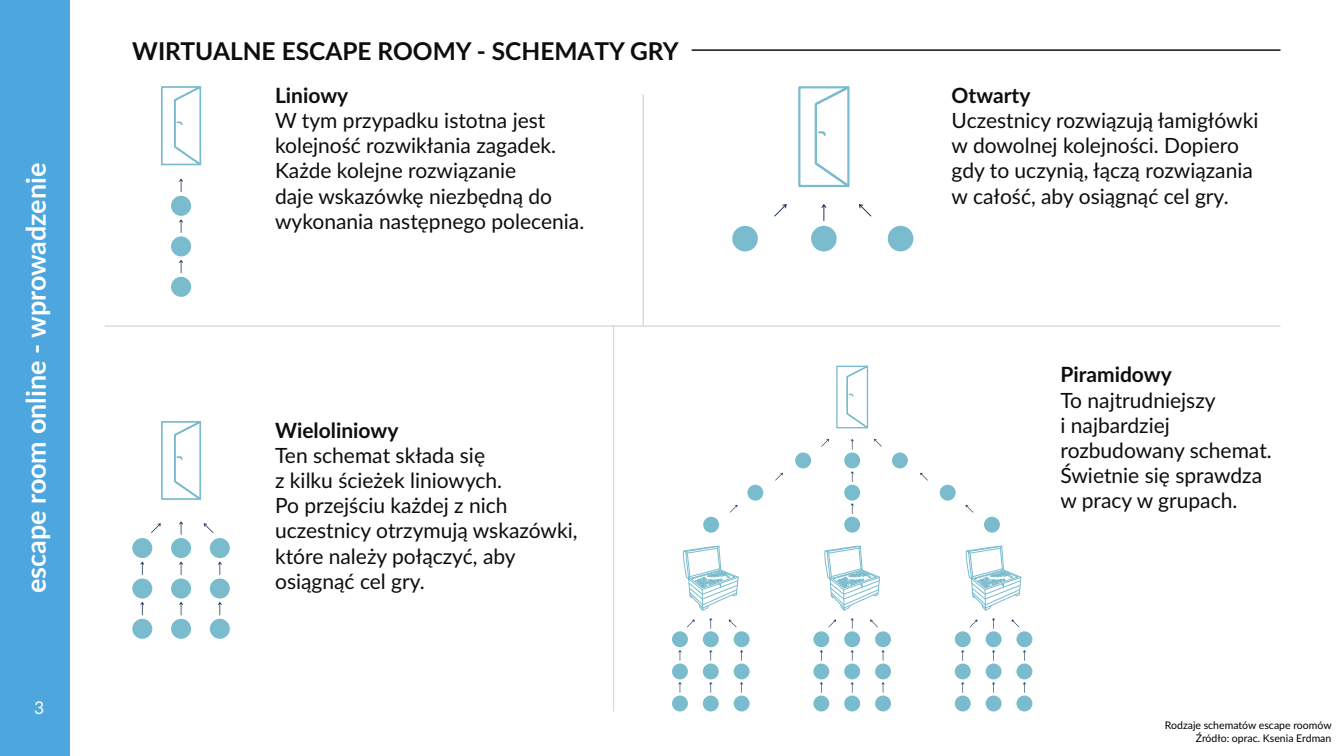
<style>
.page{position:relative;width:1344px;height:756px;background:#fff}
.page>*{position:absolute;margin:0;border:0;box-sizing:border-box;transform-origin:0 0}
.t1{font:700 26.95px "Lato";color:#fff}
.t2{font:700 24.5px "Lato";color:#0d0d0d}
.t3{font:21px/25.2px "Lato";color:#0d0d0d}
.t4{font:700 21px "Lato";color:#0d0d0d}
.t5{font:17.5px "Lato";color:#fcfcfc}
.t6{font:10.5px "Lato";color:#000}
</style>
<div class="page">
<div style="left:0;top:0;width:70px;height:756px;background:#4da6de"></div>
<hr style="left:692px;top:49px;width:589px;height:2px;background:#000">
<hr style="left:105px;top:325px;width:1176px;height:2px;background:#d9d9d9">
<hr style="left:643px;top:94px;width:1px;height:231px;background:#d9d9d9">
<hr style="left:613px;top:325px;width:1px;height:386px;background:#d9d9d9">
<svg style="left:683px;top:546px;width:56px;height:65px"></svg>
<svg style="left:824px;top:546px;width:56px;height:65px"></svg>
<svg style="left:965px;top:546px;width:57px;height:65px"></svg>
<svg style="left:678px;top:682px;width:3px;height:11px"></svg>
<svg style="left:709px;top:682px;width:3px;height:11px"></svg>
<svg style="left:740px;top:682px;width:3px;height:11px"></svg>
<svg style="left:678px;top:650px;width:3px;height:11px"></svg>
<svg style="left:709px;top:650px;width:3px;height:11px"></svg>
<svg style="left:740px;top:650px;width:3px;height:11px"></svg>
<svg style="left:687px;top:620px;width:8px;height:7px"></svg>
<svg style="left:730px;top:505px;width:8px;height:8px"></svg>
<svg style="left:775px;top:473px;width:8px;height:8px"></svg>
<svg style="left:821px;top:439px;width:8px;height:8px"></svg>
<svg style="left:709px;top:618px;width:3px;height:11px"></svg>
<svg style="left:729px;top:620px;width:8px;height:7px"></svg>
<div style="left:672px;top:631px;width:16px;height:16px;background:#7abcce;border-radius:50%"></div>
<div style="left:703px;top:517px;width:16px;height:16px;background:#7abcce;border-radius:50%"></div>
<div style="left:747px;top:485px;width:16px;height:16px;background:#7abcce;border-radius:50%"></div>
<div style="left:795px;top:453px;width:16px;height:15px;background:#7abcce;border-radius:50%"></div>
<svg style="left:966px;top:505px;width:7px;height:8px"></svg>
<svg style="left:920px;top:473px;width:8px;height:8px"></svg>
<svg style="left:874px;top:439px;width:8px;height:8px"></svg>
<div style="left:984px;top:517px;width:16px;height:16px;background:#7abcce;border-radius:50%"></div>
<div style="left:940px;top:485px;width:16px;height:16px;background:#7abcce;border-radius:50%"></div>
<div style="left:892px;top:453px;width:16px;height:15px;background:#7abcce;border-radius:50%"></div>
<div style="left:703px;top:631px;width:16px;height:16px;background:#7abcce;border-radius:50%"></div>
<div style="left:734px;top:631px;width:16px;height:16px;background:#7abcce;border-radius:50%"></div>
<div style="left:672px;top:664px;width:16px;height:15px;background:#7abcce;border-radius:50%"></div>
<div style="left:703px;top:664px;width:16px;height:15px;background:#7abcce;border-radius:50%"></div>
<div style="left:734px;top:664px;width:16px;height:15px;background:#7abcce;border-radius:50%"></div>
<div style="left:672px;top:696px;width:16px;height:15px;background:#7abcce;border-radius:50%"></div>
<div style="left:703px;top:696px;width:16px;height:15px;background:#7abcce;border-radius:50%"></div>
<div style="left:734px;top:696px;width:16px;height:15px;background:#7abcce;border-radius:50%"></div>
<svg style="left:820px;top:682px;width:3px;height:11px"></svg>
<svg style="left:851px;top:682px;width:3px;height:11px"></svg>
<svg style="left:882px;top:682px;width:3px;height:11px"></svg>
<svg style="left:820px;top:650px;width:3px;height:11px"></svg>
<svg style="left:851px;top:650px;width:3px;height:11px"></svg>
<svg style="left:882px;top:650px;width:3px;height:11px"></svg>
<svg style="left:828px;top:620px;width:8px;height:7px"></svg>
<svg style="left:851px;top:618px;width:3px;height:11px"></svg>
<svg style="left:851px;top:439px;width:3px;height:11px"></svg>
<svg style="left:870px;top:620px;width:8px;height:7px"></svg>
<div style="left:813px;top:631px;width:16px;height:16px;background:#7abcce;border-radius:50%"></div>
<div style="left:844px;top:631px;width:16px;height:16px;background:#7abcce;border-radius:50%"></div>
<div style="left:875px;top:631px;width:16px;height:16px;background:#7abcce;border-radius:50%"></div>
<div style="left:813px;top:664px;width:16px;height:15px;background:#7abcce;border-radius:50%"></div>
<div style="left:844px;top:664px;width:16px;height:15px;background:#7abcce;border-radius:50%"></div>
<div style="left:875px;top:664px;width:16px;height:15px;background:#7abcce;border-radius:50%"></div>
<div style="left:813px;top:696px;width:16px;height:15px;background:#7abcce;border-radius:50%"></div>
<div style="left:844px;top:696px;width:16px;height:15px;background:#7abcce;border-radius:50%"></div>
<svg style="left:851px;top:503px;width:3px;height:11px"></svg>
<svg style="left:851px;top:471px;width:3px;height:11px"></svg>
<div style="left:844px;top:453px;width:16px;height:15px;background:#7abcce;border-radius:50%"></div>
<div style="left:844px;top:485px;width:16px;height:16px;background:#7abcce;border-radius:50%"></div>
<div style="left:844px;top:517px;width:16px;height:16px;background:#7abcce;border-radius:50%"></div>
<div style="left:875px;top:696px;width:16px;height:15px;background:#7abcce;border-radius:50%"></div>
<svg style="left:961px;top:682px;width:3px;height:11px"></svg>
<svg style="left:992px;top:682px;width:3px;height:11px"></svg>
<svg style="left:1023px;top:682px;width:3px;height:11px"></svg>
<svg style="left:961px;top:650px;width:3px;height:11px"></svg>
<svg style="left:992px;top:650px;width:3px;height:11px"></svg>
<svg style="left:1023px;top:650px;width:3px;height:11px"></svg>
<svg style="left:970px;top:620px;width:7px;height:7px"></svg>
<svg style="left:992px;top:618px;width:3px;height:11px"></svg>
<svg style="left:1012px;top:620px;width:7px;height:7px"></svg>
<div style="left:955px;top:631px;width:16px;height:16px;background:#7abcce;border-radius:50%"></div>
<div style="left:986px;top:631px;width:16px;height:16px;background:#7abcce;border-radius:50%"></div>
<div style="left:1016px;top:631px;width:16px;height:16px;background:#7abcce;border-radius:50%"></div>
<div style="left:955px;top:664px;width:16px;height:15px;background:#7abcce;border-radius:50%"></div>
<div style="left:986px;top:664px;width:16px;height:15px;background:#7abcce;border-radius:50%"></div>
<div style="left:1016px;top:664px;width:16px;height:15px;background:#7abcce;border-radius:50%"></div>
<div style="left:955px;top:696px;width:16px;height:15px;background:#7abcce;border-radius:50%"></div>
<div style="left:986px;top:696px;width:16px;height:15px;background:#7abcce;border-radius:50%"></div>
<div style="left:1016px;top:696px;width:16px;height:15px;background:#7abcce;border-radius:50%"></div>
<svg style="left:836px;top:365px;width:33px;height:64px"></svg>
<svg style="left:774px;top:204px;width:13px;height:12px"></svg>
<div style="left:732px;top:226px;width:26px;height:25px;background:#7abcce;border-radius:50%"></div>
<svg style="left:859px;top:204px;width:12px;height:12px"></svg>
<div style="left:888px;top:226px;width:25px;height:25px;background:#7abcce;border-radius:50%"></div>
<svg style="left:821px;top:204px;width:5px;height:17px"></svg>
<div style="left:811px;top:226px;width:26px;height:25px;background:#7abcce;border-radius:50%"></div>
<svg style="left:798px;top:86px;width:52px;height:101px"></svg>
<svg style="left:179px;top:179px;width:4px;height:13px"></svg>
<svg style="left:179px;top:260px;width:4px;height:13px"></svg>
<svg style="left:179px;top:220px;width:4px;height:13px"></svg>
<div style="left:171px;top:196px;width:20px;height:20px;background:#7abcce;border-radius:50%"></div>
<div style="left:171px;top:236px;width:20px;height:20px;background:#7abcce;border-radius:50%"></div>
<div style="left:171px;top:277px;width:20px;height:20px;background:#7abcce;border-radius:50%"></div>
<svg style="left:161px;top:86px;width:40px;height:80px"></svg>
<svg style="left:140px;top:602px;width:4px;height:13px"></svg>
<svg style="left:179px;top:602px;width:4px;height:13px"></svg>
<svg style="left:218px;top:602px;width:4px;height:13px"></svg>
<svg style="left:140px;top:562px;width:4px;height:13px"></svg>
<svg style="left:179px;top:562px;width:4px;height:13px"></svg>
<svg style="left:218px;top:562px;width:4px;height:13px"></svg>
<svg style="left:151px;top:523px;width:10px;height:10px"></svg>
<svg style="left:179px;top:521px;width:4px;height:14px"></svg>
<svg style="left:204px;top:523px;width:9px;height:10px"></svg>
<div style="left:132px;top:538px;width:20px;height:20px;background:#7abcce;border-radius:50%"></div>
<div style="left:171px;top:538px;width:20px;height:20px;background:#7abcce;border-radius:50%"></div>
<div style="left:210px;top:538px;width:20px;height:20px;background:#7abcce;border-radius:50%"></div>
<div style="left:132px;top:579px;width:20px;height:20px;background:#7abcce;border-radius:50%"></div>
<div style="left:171px;top:579px;width:20px;height:20px;background:#7abcce;border-radius:50%"></div>
<div style="left:210px;top:579px;width:20px;height:20px;background:#7abcce;border-radius:50%"></div>
<div style="left:132px;top:619px;width:20px;height:20px;background:#7abcce;border-radius:50%"></div>
<div style="left:171px;top:619px;width:20px;height:20px;background:#7abcce;border-radius:50%"></div>
<div style="left:210px;top:619px;width:20px;height:20px;background:#7abcce;border-radius:50%"></div>
<svg style="left:161px;top:421px;width:41px;height:79px"></svg>
<p class="t1" style="left:16px;top:593px;width:432px;rotate:-90deg">escape room online - wprowadzenie</p>
<p class="t5" style="left:34px;top:695px;width:12px">3</p>
<p class="t2" style="left:132px;top:33px;width:548px">WIRTUALNE ESCAPE ROOMY - SCHEMATY GRY</p>
<p class="t4" style="left:275px;top:80px;width:75px">Liniowy</p>
<p class="t3" style="left:275px;top:107px;width:311px">W tym przypadku istotna jest kolejność rozwikłania zagadek.<br>Każde kolejne rozwiązanie<br>daje wskazówkę niezbędną do wykonania następnego polecenia.</p>
<p class="t4" style="left:275px;top:415px;width:125px">Wieloliniowy</p>
<p class="t3" style="left:275px;top:442px;width:211px">Ten schemat składa się</p>
<p class="t3" style="left:275px;top:467px;width:229px">z kilku ścieżek liniowych.</p>
<p class="t3" style="left:275px;top:492px;width:304px">Po przejściu każdej z nich uczestnicy otrzymują wskazówki, które należy połączyć, aby osiągnąć cel gry.</p>
<p class="t4" style="left:952px;top:80px;width:80px">Otwarty</p>
<p class="t3" style="left:952px;top:107px;width:308px">Uczestnicy rozwiązują łamigłówki w dowolnej kolejności. Dopiero gdy to uczynią, łączą rozwiązania</p>
<p class="t3" style="left:952px;top:182px;width:278px">w całość, aby osiągnąć cel gry.</p>
<p class="t4" style="left:1060px;top:359px;width:113px">Piramidowy</p>
<p class="t3" style="left:1060px;top:386px;width:157px">To najtrudniejszy</p>
<p class="t3" style="left:1060px;top:412px;width:111px">i najbardziej</p>
<p class="t3" style="left:1060px;top:437px;width:213px">rozbudowany schemat.</p>
<p class="t3" style="left:1060px;top:462px;width:203px">Świetnie się sprawdza</p>
<p class="t3" style="left:1060px;top:487px;width:178px">w pracy w grupach.</p>
<p class="t6" style="left:1165px;top:718px;width:168px">Rodzaje schematów escape roomów</p>
<p class="t6" style="left:1196px;top:731px;width:137px">Źródło: oprac. Ksenia Erdman</p>
</div>
